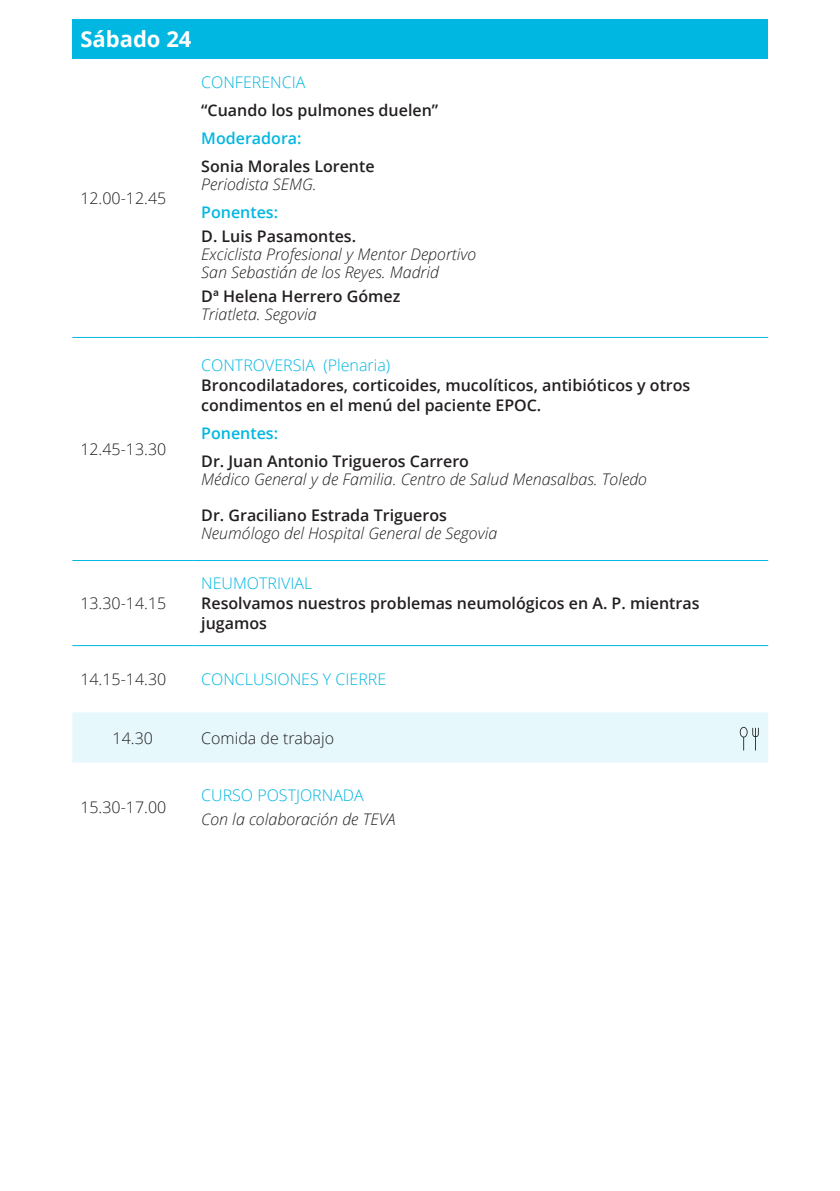
<style>
.page{position:relative;width:840px;height:1191px;background:#fff}
.page>*{position:absolute;margin:0;border:0;box-sizing:border-box;transform-origin:0 0}
.Título_Día{font:700 22px "Open Sans";color:#fff}
.Texto_Tabla{font:600 16px/20px "Open Sans";color:#231f20}
.Texto_Tabla-2{font:italic 300 16px/24px "Open Sans";color:#231f20}
.Texto_Tabla-3{font:300 16px "Open Sans";color:#231f20}
.Texto_Tabla-4{font:300 16px "Open Sans";color:#00b7e1}
.Texto_Tabla-5{font:600 16px "Open Sans";color:#00b7e1}
.s1{color:#00b7e1}
.s2{font-weight:300;color:#00b7e1}
.s3{font-style:normal;color:#00b7e1}
</style>
<div class="page">
<div style="left:72px;top:19px;width:695px;height:39px;background:#00b7e1"></div>
<hr style="left:72px;top:337px;width:121px;height:1px;background:#00b7e1">
<hr style="left:193px;top:337px;width:574px;height:1px;background:#00b7e1">
<hr style="left:72px;top:560px;width:121px;height:1px;background:#00b7e1">
<hr style="left:72px;top:645px;width:121px;height:1px;background:#00b7e1">
<hr style="left:193px;top:560px;width:574px;height:1px;background:#00b7e1">
<hr style="left:193px;top:645px;width:574px;height:1px;background:#00b7e1">
<div style="left:72px;top:712px;width:695px;height:50px;background:#e6f8fc"></div>
<p class="Título_Día" style="left:80px;top:23px;width:113px">Sábado 24</p>
<p class="Texto_Tabla-3" style="left:80px;top:187px;width:87px">12.00-12.45</p>
<p class="Texto_Tabla-4" style="left:201px;top:71px;width:105px">CONFERENCIA</p>
<p class="Texto_Tabla" style="left:201px;top:100px;width:238px">“Cuando los pulmones duelen”</p>
<p class="Texto_Tabla-5" style="left:201px;top:127px;width:102px">Moderadora:</p>
<p class="Texto_Tabla" style="left:201px;top:156px;width:175px">Sonia Morales Lorente</p>
<p class="Texto_Tabla-2" style="left:201px;top:172px;width:117px">Periodista SEMG.</p>
<p class="Texto_Tabla-5" style="left:201px;top:201px;width:78px">Ponentes:</p>
<p class="Texto_Tabla" style="left:201px;top:226px;width:156px">D. Luis Pasamontes.</p>
<p class="Texto_Tabla-2" style="left:201px;top:242px;width:276px">Exciclista Profesional y Mentor Deportivo</p>
<p class="Texto_Tabla-2" style="left:201px;top:260px;width:239px">San Sebastián de los Reyes. Madrid</p>
<p class="Texto_Tabla" style="left:201px;top:286px;width:200px">Dª Helena Herrero Gómez</p>
<p class="Texto_Tabla-2" style="left:201px;top:302px;width:117px">Triatleta. Segovia</p>
<p class="Texto_Tabla-3" style="left:80px;top:438px;width:87px">12.45-13.30</p>
<p class="Texto_Tabla-3" style="left:80px;top:592px;width:87px">13.30-14.15</p>
<p class="Texto_Tabla-4" style="left:201px;top:354px;width:190px">CONTROVERSIA (Plenaria)</p>
<p class="Texto_Tabla" style="left:201px;top:375px;width:490px">Broncodilatadores, corticoides, mucolíticos, antibióticos y otros condimentos en el menú del paciente EPOC.</p>
<p class="Texto_Tabla" style="left:201px;top:419px;width:269px;line-height:28px"><span class="s1">Ponentes:<br></span>Dr. Juan Antonio Trigueros Carrero</p>
<p class="Texto_Tabla-2" style="left:201px;top:467px;width:447px">Médico General y de Familia. Centro de Salud Menasalbas. Toledo</p>
<p class="Texto_Tabla" style="left:201px;top:505px;width:247px">Dr. Graciliano Estrada Trigueros</p>
<p class="Texto_Tabla-2" style="left:201px;top:521px;width:297px">Neumólogo del Hospital General de Segovia</p>
<p class="Texto_Tabla" style="left:201px;top:573px;width:499px"><span class="s2">NEUMOTRIVIAL<br></span>Resolvamos nuestros problemas neumológicos en A. P. mientras jugamos</p>
<p class="Texto_Tabla-3" style="left:80px;top:668px;width:87px">14.15-14.30</p>
<p class="Texto_Tabla-4" style="left:201px;top:668px;width:186px">CONCLUSIONES Y CIERRE</p>
<p class="Texto_Tabla-3" style="left:112px;top:727px;width:42px">14.30</p>
<p class="Texto_Tabla-3" style="left:201px;top:727px;width:134px">Comida de trabajo</p>
<p class="Texto_Tabla-3" style="left:80px;top:796px;width:87px">15.30-17.00</p>
<p class="Texto_Tabla-2" style="left:201px;top:782px;width:195px"><span class="s3">CURSO POSTJORNADA<br></span>Con la colaboración de TEVA</p>
</div>
